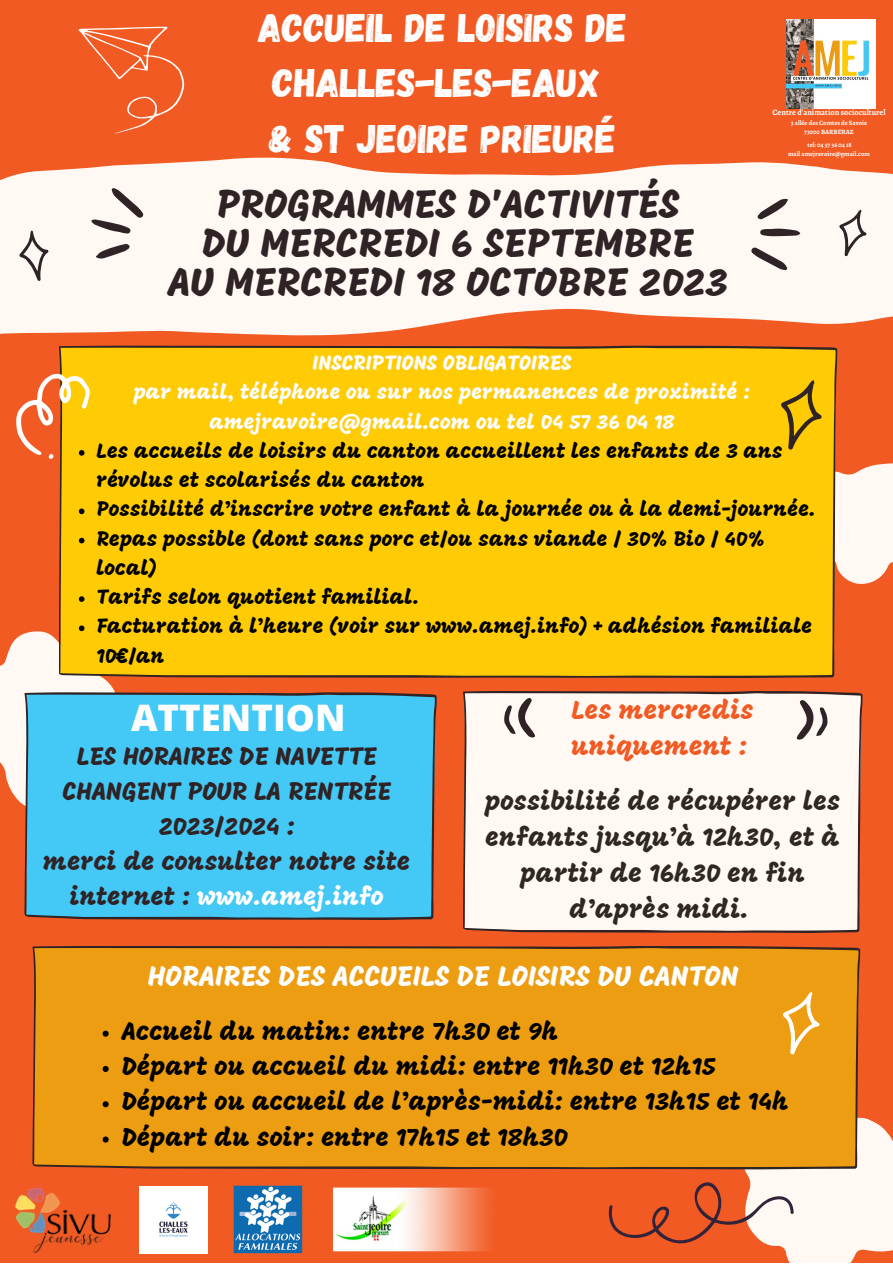
<style>
.page{position:relative;width:893px;height:1264px;background:#fff}
.page>*{position:absolute;margin:0;border:0;box-sizing:border-box;transform-origin:0 0}
.t1{font:40.35px "Mogra";color:#2f2325}
.t2{font:39.75px "Gagalin";color:#fefefe}
.t3{font:800 36.6px "Open Sans";color:#fefefe}
.t4{font:28.5px "Mogra";color:#fefefe}
.t5{font:26.4px/36px "Mogra";color:#2e2822;text-align:center}
.t6{font:26.4px "Mogra";color:#f15a22}
.t7{font:25.65px "Mogra";color:#000}
.t8{font:25.5px/34.8px "Mogra";color:#2f2325;text-align:center}
.t9{font:21px/29.2px "Mogra";color:#000}
.t10{font:21px "Mogra";color:#fefefe}
.t11{font:700 8.25px "Alegreya";color:#fefefe}
.t12{font:700 6.6px "Alegreya";color:#fefefe}
.s1{color:#fefefe}
</style>
<div class="page">
<div style="left:0;top:0;width:892px;height:1262px;background:#f15a22"></div>
<div style="left:24px;top:692px;width:413px;height:228px;background:#44c8f5"></div>
<div style="left:463px;top:691px;width:399px;height:242px;background:#fff8f3"></div>
<svg style="left:0;top:157px;width:892px;height:204px;fill:#fff8f3"></svg>
<svg style="left:736px;top:191px;width:85px;height:86px;background:#e9e2de"></svg>
<div style="left:59px;top:345px;width:778px;height:333px;background:#ffcb05"></div>
<div style="left:32px;top:946px;width:828px;height:223px;background:#ed9d11"></div>
<svg style="left:14px;top:228px;width:41px;height:56px;background:#e1dad6"></svg>
<svg style="left:779px;top:693px;width:56px;height:56px;background:#dfd7d3"></svg>
<svg style="left:769px;top:373px;width:123px;height:237px"></svg>
<svg style="left:69px;top:182px;width:86px;height:85px;background:#e9e1dd"></svg>
<svg style="left:773px;top:986px;width:53px;height:73px;background:#efaa31"></svg>
<svg style="left:832px;top:205px;width:39px;height:55px;background:#e2dad6"></svg>
<img style="left:786px;top:19px;width:89px;height:89px">
<svg style="left:496px;top:691px;width:56px;height:56px;background:#dad2ce"></svg>
<img style="left:15px;top:1187px;width:97px;height:66px">
<img style="left:234px;top:1185px;width:68px;height:68px">
<svg style="left:598px;top:1071px;width:294px;height:191px"></svg>
<svg style="left:78px;top:27px;width:106px;height:106px"></svg>
<img style="left:140px;top:1186px;width:67px;height:67px">
<img style="left:334px;top:1187px;width:156px;height:65px">
<svg style="left:16px;top:361px;width:95px;height:106px"></svg>
<svg style="left:79px;top:508px;width:5px;height:6px"></svg>
<svg style="left:79px;top:538px;width:5px;height:5px"></svg>
<svg style="left:79px;top:596px;width:5px;height:6px"></svg>
<svg style="left:0;top:625px;width:119px;height:185px;background:#9ecac0"></svg>
<svg style="left:103px;top:1030px;width:6px;height:6px"></svg>
<svg style="left:103px;top:1065px;width:6px;height:6px"></svg>
<svg style="left:103px;top:1101px;width:6px;height:6px"></svg>
<svg style="left:103px;top:1136px;width:6px;height:6px"></svg>
<p class="t2" style="left:258px;top:2px;width:370px">ACCUEIL DE LOISIRS DE</p>
<p class="t2" style="left:272px;top:57px;width:329px">CHALLES-LES-EAUX</p>
<p class="t2" style="left:269px;top:113px;width:348px">&amp; ST JEOIRE PRIEURÉ</p>
<p class="t1" style="left:216px;top:187px;width:464px">PROGRAMMES D'ACTIVITÉS</p>
<p class="t1" style="left:202px;top:227px;width:494px">DU MERCREDI 6 SEPTEMBRE</p>
<p class="t1" style="left:168px;top:266px;width:561px">AU MERCREDI 18 OCTOBRE 2023</p>
<p class="t11" style="left:772px;top:107px;width:114px">Centre d'animation socioculturel</p>
<p class="t12" style="left:790px;top:118px;width:78px">3 allée des Comtes de Savoie</p>
<p class="t12" style="left:804px;top:128px;width:51px">73000 BARBERAZ</p>
<p class="t12" style="left:807px;top:140px;width:46px">tel: 04 57 36 04 18</p>
<p class="t12" style="left:788px;top:150px;width:84px">mail amejravoire@gmail.com</p>
<p class="t10" style="left:312px;top:354px;width:260px">INSCRIPTIONS OBLIGATOIRES</p>
<p class="t10" style="left:134px;top:384px;width:618px">par mail, téléphone ou sur nos permanences de proximité :</p>
<p class="t10" style="left:209px;top:413px;width:466px">amejravoire@gmail.com ou tel 04 57 36 04 18</p>
<p class="t9" style="left:96px;top:438px;width:687px">Les accueils de loisirs du canton accueillent les enfants de 3 ans révolus et scolarisés du canton</p>
<p class="t9" style="left:96px;top:496px;width:720px">Possibilité d’inscrire votre enfant à la journée ou à la demi-journée.</p>
<p class="t9" style="left:96px;top:526px;width:670px">Repas possible (dont sans porc et/ou sans viande / 30% Bio / 40% local)</p>
<p class="t9" style="left:96px;top:584px;width:324px">Tarifs selon quotient familial.</p>
<p class="t9" style="left:96px;top:613px;width:717px">Facturation à l’heure (voir sur www.amej.info) + adhésion familiale<br>10€/an</p>
<p class="t3" style="left:131px;top:692px;width:216px">ATTENTION</p>
<p class="t8" style="left:62px;top:741px;width:330px">LES HORAIRES DE NAVETTE<br>CHANGENT POUR LA RENTRÉE<br>2023/2024 :</p>
<p class="t8" style="left:43px;top:846px;width:368px">merci de consulter notre site internet : <span class="s1">www.amej.info</span></p>
<p class="t6" style="left:571px;top:699px;width:184px">Les mercredis</p>
<p class="t6" style="left:571px;top:735px;width:178px">uniquement :</p>
<p class="t5" style="left:485px;top:785px;width:357px">possibilité de récupérer les enfants jusqu’à 12h30, et à partir de 16h30 en fin d’après midi.</p>
<p class="t4" style="left:148px;top:964px;width:592px">HORAIRES DES ACCUEILS DE LOISIRS DU CANTON</p>
<p class="t7" style="left:122px;top:1020px;width:438px">Accueil du matin: entre 7h30 et 9h</p>
<p class="t7" style="left:122px;top:1055px;width:595px">Départ ou accueil du midi: entre 11h30 et 12h15</p>
<p class="t7" style="left:122px;top:1091px;width:668px">Départ ou accueil de l’après-midi: entre 13h15 et 14h</p>
<p class="t7" style="left:122px;top:1126px;width:447px">Départ du soir: entre 17h15 et 18h30</p>
</div>
